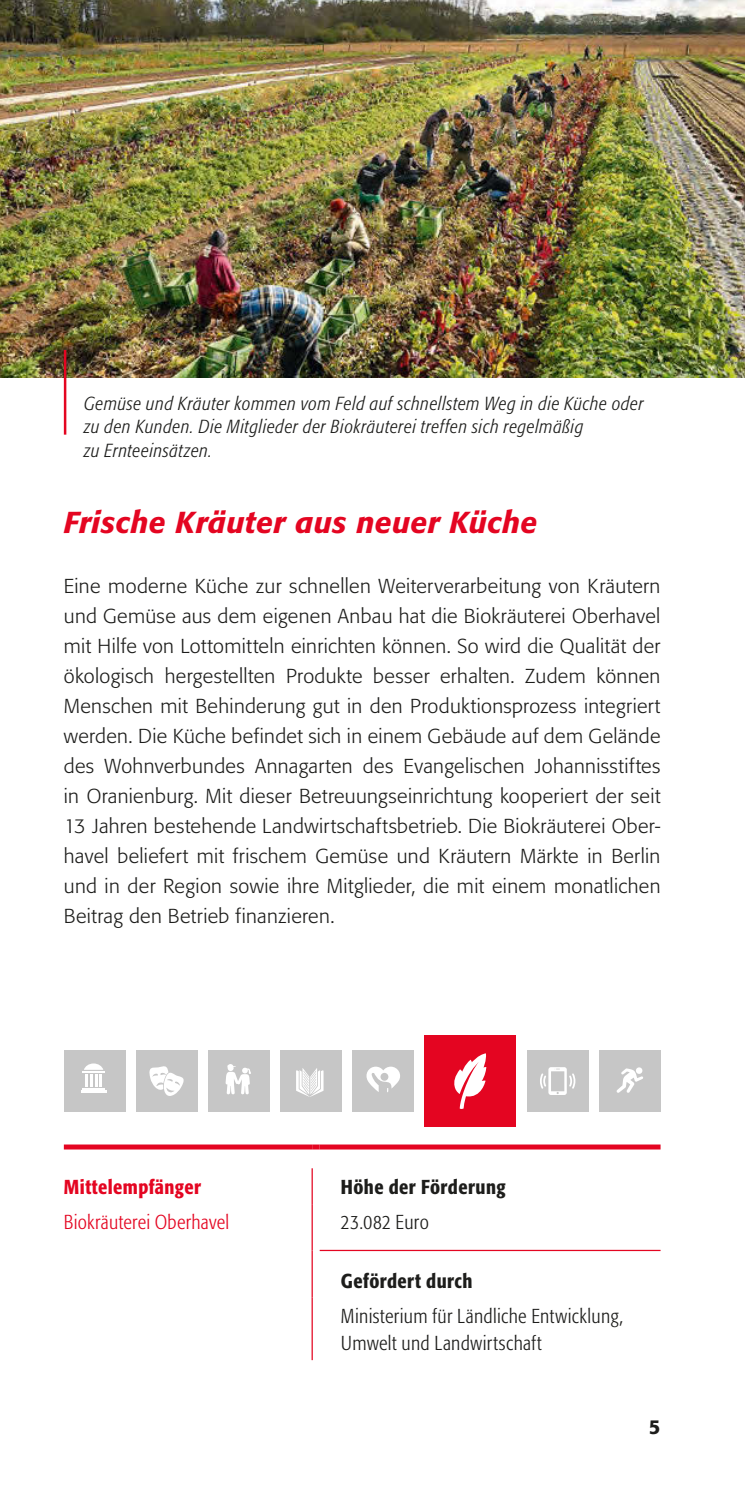
<style>
.page{position:relative;width:745px;height:1489px;background:#fff}
.page>*{position:absolute;margin:0;border:0;box-sizing:border-box;transform-origin:0 0}
.t1{font:italic 500 30px "Formata";letter-spacing:.015em;color:#e40521}
.t2{font:300 20px/30px "Formata";letter-spacing:.02em;color:#1d1d1b;text-align:justify}
.t3{font:300 condensed 20px/27.5px "Formata";letter-spacing:.02em;color:#1d1d1b}
.t4{font:500 condensed 20px "Formata";letter-spacing:.02em;color:#1d1d1b}
.t5{font:300 condensed 20px "Formata";letter-spacing:.015em;color:#e40521}
.t6{font:500 condensed 20px "Formata";letter-spacing:.02em;color:#e40521}
.t7{font:500 20px "Formata";color:#1d1d1b}
.t8{font:italic 300 condensed 18.75px/23.8px "Formata";letter-spacing:.03em;color:#1d1d1b}
</style>
<div class="page">
<div style="left:424px;top:1035px;width:92px;height:91px;background:#e40521"></div>
<svg style="left:454px;top:1053px;width:32px;height:55px"></svg>
<div style="left:598px;top:1050px;width:62px;height:61px;background:#c6c6c6"></div>
<svg style="left:616px;top:1067px;width:27px;height:25px"></svg>
<div style="left:526px;top:1050px;width:62px;height:61px;background:#c6c6c6"></div>
<svg style="left:540px;top:1067px;width:35px;height:27px"></svg>
<div style="left:64px;top:1050px;width:61px;height:61px;background:#c6c6c6"></div>
<hr style="left:81px;top:1090px;width:25px;height:3px;background:#fff">
<hr style="left:82px;top:1087px;width:23px;height:2px;background:#fff">
<hr style="left:82px;top:1070px;width:23px;height:2px;background:#fff">
<svg style="left:84px;top:1063px;width:19px;height:23px"></svg>
<div style="left:352px;top:1050px;width:62px;height:61px;background:#c6c6c6"></div>
<svg style="left:366px;top:1066px;width:34px;height:26px"></svg>
<div style="left:136px;top:1050px;width:61px;height:61px;background:#c6c6c6"></div>
<svg style="left:149px;top:1066px;width:35px;height:29px"></svg>
<div style="left:208px;top:1050px;width:61px;height:61px;background:#c6c6c6"></div>
<svg style="left:225px;top:1064px;width:26px;height:30px"></svg>
<div style="left:280px;top:1050px;width:62px;height:61px;background:#c6c6c6"></div>
<svg style="left:296px;top:1068px;width:27px;height:28px"></svg>
<img style="left:1px;top:0;width:743px;height:378px">
<img style="left:0;top:0;width:1px;height:378px">
<hr style="left:64px;top:350px;width:2px;height:84px;background:#e40521">
<div style="left:64px;top:1144px;width:248px;height:5px;background:#e40521"></div>
<hr style="left:311px;top:1168px;width:1px;height:36px;background:#e40521">
<hr style="left:311px;top:1204px;width:1px;height:46px;background:#e40521">
<hr style="left:311px;top:1250px;width:1px;height:47px;background:#e40521">
<hr style="left:311px;top:1297px;width:1px;height:62px;background:#e40521">
<hr style="left:319px;top:1249px;width:341px;height:1px;background:#e40521">
<svg style="left:312px;top:1144px;width:7px;height:5px"></svg>
<div style="left:319px;top:1144px;width:341px;height:5px;background:#e40521"></div>
<p class="t8" style="left:84px;top:391px;width:561px">Gemüse und Kräuter kommen vom Feld auf schnellstem Weg in die Küche oder zu den Kunden. Die Mitglieder der Biokräuterei treffen sich regelmäßig<br>zu Ernteeinsätzen.</p>
<h1 class="t1" style="left:64px;top:504px;width:475px">Frische Kräuter aus neuer Küche</h1>
<p class="t2" style="left:64px;top:571px;width:597px">Eine moderne Küche zur schnellen Weiterverarbeitung von Kräutern und Gemüse aus dem eigenen Anbau hat die Biokräuterei Oberhavel mit Hilfe von Lottomitteln einrichten können. So wird die Qualität der ökologisch hergestellten Produkte besser erhalten. Zudem können Menschen mit Behinderung gut in den Produktionsprozess integriert werden. Die Küche befindet sich in einem Gebäude auf dem Gelände des Wohnverbundes Annagarten des Evangelischen Johannisstiftes in Oranienburg. Mit dieser Betreuungseinrichtung kooperiert der seit 13 Jahren bestehende Landwirtschaftsbetrieb. Die Biokräuterei Ober&shy;havel beliefert mit frischem Gemüse und Kräutern Märkte in Berlin und in der Region sowie ihre Mitglieder, die mit einem monatlichen Beitrag den Betrieb finanzieren.</p>
<p class="t6" style="left:64px;top:1174px;width:139px">Mittelempfänger</p>
<p class="t4" style="left:341px;top:1174px;width:166px">Höhe der Förderung</p>
<p class="t5" style="left:64px;top:1210px;width:167px">Biokräuterei Oberhavel</p>
<p class="t3" style="left:341px;top:1208px;width:89px">23.082 Euro</p>
<p class="t4" style="left:341px;top:1268px;width:133px">Gefördert durch</p>
<p class="t3" style="left:341px;top:1301px;width:284px">Ministerium für Ländliche Entwicklung,<br>Umwelt und Landwirtschaft</p>
<p class="t7" style="left:648px;top:1414px;width:13px">5</p>
</div>
